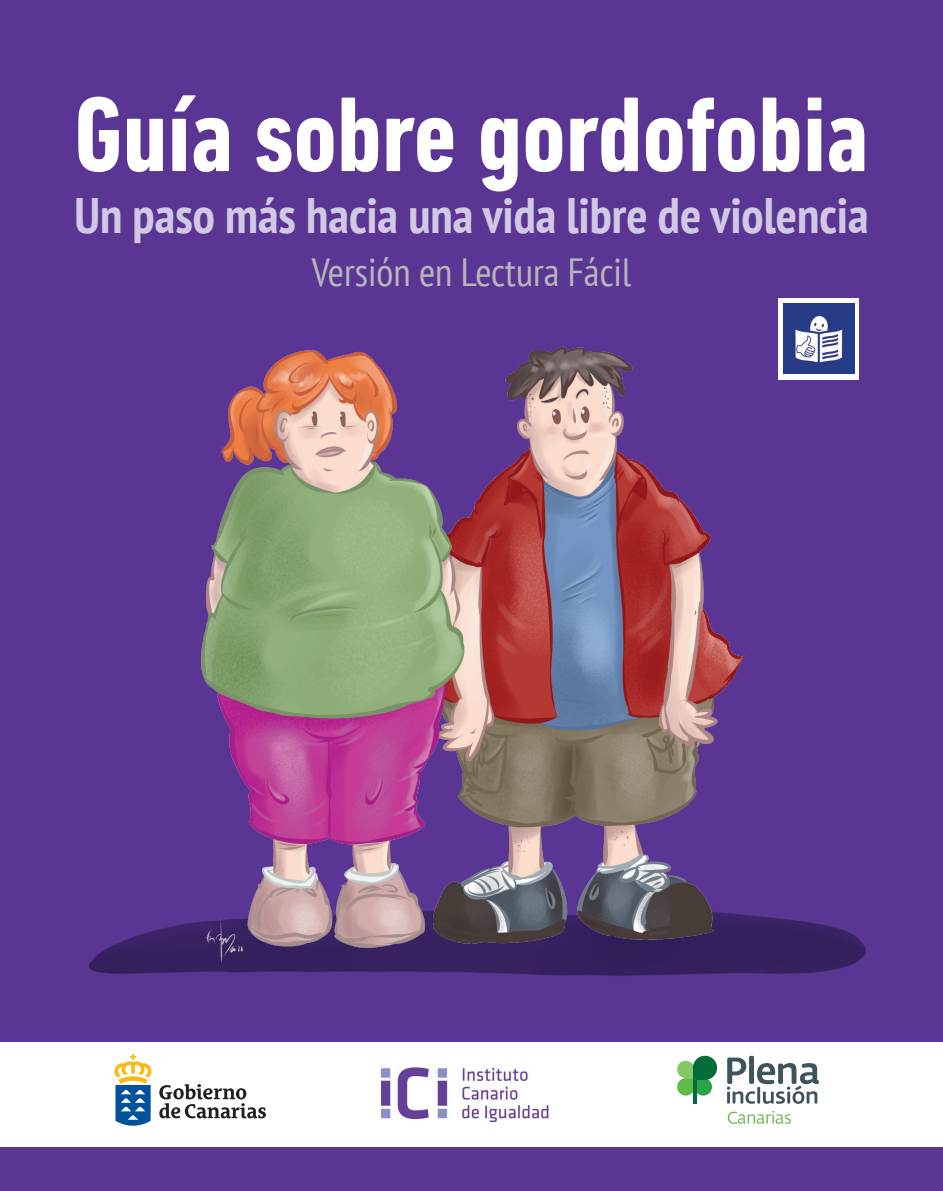
<style>
.page{position:relative;width:943px;height:1191px;background:#5b3594}
.page>*{position:absolute;margin:0;border:0;box-sizing:border-box;transform-origin:0 0}
.t1{font:700 condensed 107.98px "DIN Next W01";color:#fff}
.t2{font:700 condensed 49.7px "PT Sans";color:#d1c9e3}
.t3{font:condensed 39.2px "PT Sans";color:#b6b7bb}
</style>
<div class="page">
<div style="left:0;top:1042px;width:943px;height:104px;background:#fff"></div>
<div style="left:778px;top:298px;width:81px;height:81px;background:#fff"></div>
<img style="left:783px;top:303px;width:71px;height:36px">
<img style="left:88px;top:339px;width:778px;height:637px">
<img style="left:381px;top:1067px;width:170px;height:54px">
<svg style="left:727px;top:1110px;width:63px;height:13px"></svg>
<svg style="left:677px;top:1055px;width:41px;height:41px"></svg>
<hr style="left:693px;top:1079px;width:3px;height:24px;background:#006d3b">
<div style="left:749px;top:1055px;width:5px;height:28px;background:#3e545d;border-radius:2px"></div>
<svg style="left:726px;top:1057px;width:93px;height:46px"></svg>
<svg style="left:114px;top:1053px;width:37px;height:72px"></svg>
<svg style="left:159px;top:1084px;width:107px;height:34px"></svg>
<p class="t1" style="left:74px;top:73px;width:795px">Guía sobre gordofobia</p>
<p class="t2" style="left:74px;top:183px;width:795px">Un paso más hacia una vida libre de violencia</p>
<p class="t3" style="left:312px;top:247px;width:321px">Versión en Lectura Fácil</p>
</div>
